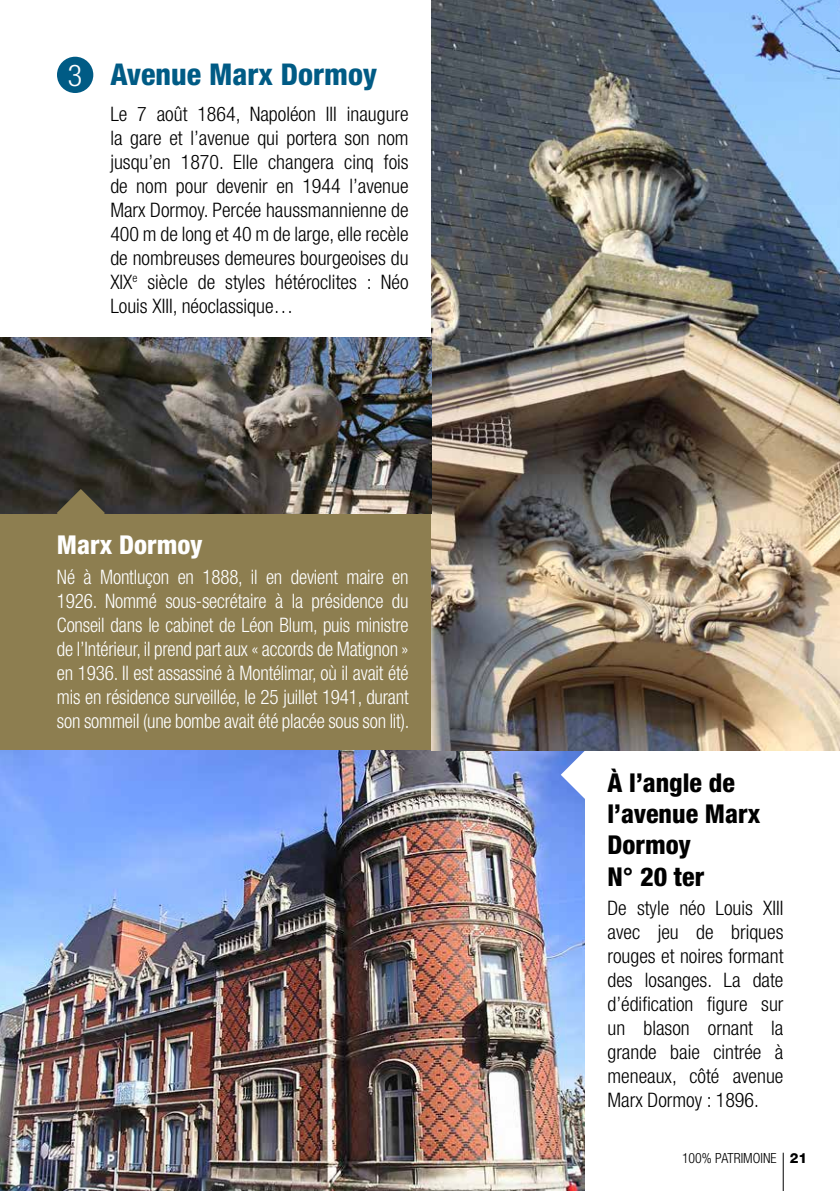
<style>
.page{position:relative;width:840px;height:1191px;background:#fff}
.page>*{position:absolute;margin:0;border:0;box-sizing:border-box;transform-origin:0 0}
.t1{font:800 condensed 30px "Helvetica Neue LT Std";color:#005b85}
.t2{font:300 condensed 30px "Helvetica Neue LT Std";color:#fff}
.t3{font:800 condensed 26px/31.2px "Helvetica Neue LT Std";color:#000}
.t4{font:800 condensed 26px "Helvetica Neue LT Std";color:#fff}
.t5{font:300 condensed 20px/24px "Helvetica Neue LT Std";color:#000;text-align:justify}
.t6{font:300 condensed 20px/24px "Helvetica Neue LT Std";letter-spacing:-.01em;color:#fff;text-align:justify;scale:.95 1}
.t7{font:300 condensed 14px "Helvetica Neue LT Std";color:#000}
.s1{font-weight:800;font-stretch:normal}
</style>
<div class="page">
<div style="left:0;top:513px;width:431px;height:237px;background:#8d7e50"></div>
<img style="left:0;top:750px;width:584px;height:441px">
<svg style="left:560px;top:750px;width:48px;height:49px"></svg>
<div style="left:57px;top:57px;width:36px;height:36px;background:#005b85;border-radius:50%"></div>
<img style="left:431px;top:0;width:408px;height:750px">
<img style="left:0;top:338px;width:431px;height:175px">
<svg style="left:57px;top:489px;width:48px;height:25px"></svg>
<hr style="left:782px;top:1152px;width:1px;height:39px;background:#000">
<h1 class="t2" style="left:68px;top:58px;width:16px">3</h1>
<h1 class="t1" style="left:110px;top:56px;width:268px">Avenue Marx Dormoy</h1>
<p class="t5" style="left:110px;top:101px;width:299px">Le 7 août 1864, Napoléon III inaugure la gare et l’avenue qui portera son nom jusqu’en 1870. Elle changera cinq fois de nom pour devenir en 1944 l’avenue Marx Dormoy. Percée haussmannienne de 400 m de long et 40 m de large, elle recèle de nombreuses demeures bourgeoises du XIX<sup>e</sup> siècle de styles hétéroclites : Néo Louis XIII, néoclassique…</p>
<h2 class="t4" style="left:57px;top:529px;width:147px">Marx Dormoy</h2>
<p class="t6" style="left:57px;top:565px;width:372px">Né à Montluçon en 1888, il en devient maire en 1926. Nommé sous-secrétaire à la présidence du Conseil dans le cabinet de Léon Blum, puis ministre de l’Intérieur, il prend part aux « accords de Matignon » en 1936. Il est assassiné à Montélimar, où il avait été mis en résidence surveillée, le 25 juillet 1941, durant son sommeil (une bombe avait été placée sous son lit).</p>
<h2 class="t3" style="left:607px;top:766px;width:154px">À l’angle de l’avenue Marx<br>Dormoy<br>N° 20 ter</h2>
<p class="t5" style="left:607px;top:896px;width:177px">De style néo Louis XIII avec jeu de briques rouges et noires formant des losanges. La date d’édification figure sur un blason ornant la grande baie cintrée à meneaux, côté avenue Marx Dormoy : 1896.</p>
<p class="t7" style="left:681px;top:1149px;width:127px">100% PATRIMOINE <span class="s1">21</span></p>
</div>
